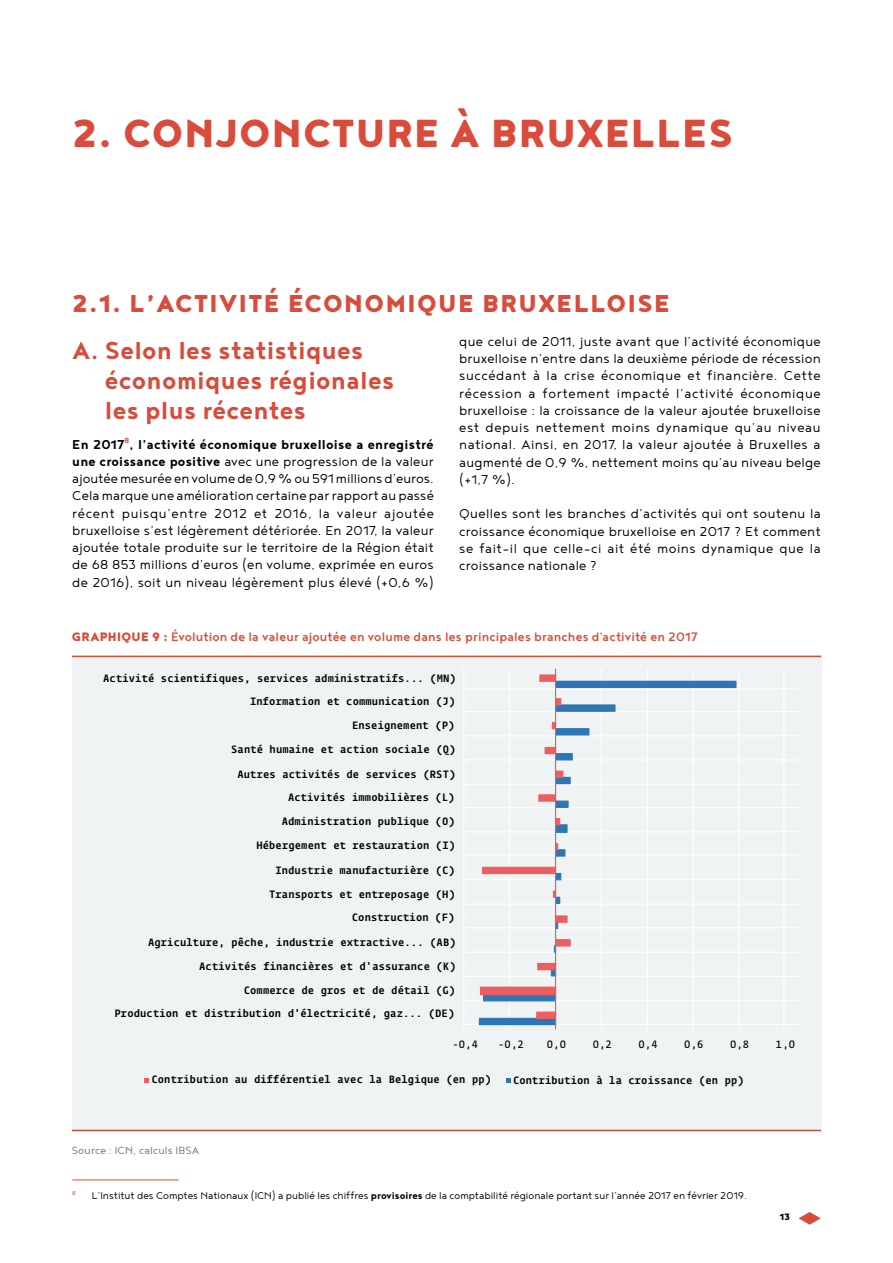
<style>
.page{position:relative;width:893px;height:1263px;background:#fff}
.page>*{position:absolute;margin:0;border:0;box-sizing:border-box;transform-origin:0 0}
.t1{font:900 48px "Noyh";letter-spacing:.025em;color:#d94b3a}
.t2{font:700 30px/30px "Noyh";letter-spacing:.01em;color:#d94b3a}
.t3{font:900 30px "Noyh";letter-spacing:.05em;color:#d94b3a}
.t4{font:300 15.75px/17.2px "Noyh";letter-spacing:.015em;color:#000;text-align:justify}
.t5{font:500 15px "Noyh";letter-spacing:.01em;color:#d94b3a}
.t6{font:12.75px "Noyh";letter-spacing:.01em;color:#878988}
.t7{font:300 12px "Noyh";color:#000}
.t8{font:900 11.25px "Noyh";color:#000}
.t9{font:500 10.5px "Fedra Mono Std";letter-spacing:.01em;color:#000}
.t10{font:600 10.5px "Fedra Mono Std";color:#000}
.t11{font:300 7.05px "Noyh";color:#d94b3a}
.s1{font-weight:700}
.s2{font-weight:900}
</style>
<div class="page">
<svg style="left:799px;top:1212px;width:22px;height:13px"></svg>
<hr style="left:72px;top:1179px;width:107px;height:1px;background:#d94b3a">
<div style="left:72px;top:656px;width:749px;height:474px;background:#eff3f3"></div>
<hr style="left:72px;top:1130px;width:749px;height:1px;background:#d94b3a">
<hr style="left:72px;top:656px;width:749px;height:1px;background:#d94b3a">
<hr style="left:463px;top:669px;width:1px;height:360px;background:#fff">
<hr style="left:509px;top:669px;width:1px;height:360px;background:#fff">
<hr style="left:601px;top:669px;width:1px;height:360px;background:#fff">
<hr style="left:647px;top:669px;width:1px;height:360px;background:#fff">
<hr style="left:693px;top:669px;width:1px;height:360px;background:#fff">
<hr style="left:738px;top:669px;width:2px;height:360px;background:#fff">
<hr style="left:783px;top:669px;width:1px;height:360px;background:#fff">
<hr style="left:463px;top:688px;width:336px;height:1px;background:#fff">
<hr style="left:463px;top:711px;width:336px;height:1px;background:#fff">
<hr style="left:463px;top:735px;width:336px;height:1px;background:#fff">
<hr style="left:463px;top:759px;width:336px;height:1px;background:#fff">
<hr style="left:463px;top:784px;width:336px;height:1px;background:#fff">
<hr style="left:463px;top:807px;width:336px;height:1px;background:#fff">
<hr style="left:463px;top:831px;width:336px;height:1px;background:#fff">
<hr style="left:463px;top:854px;width:336px;height:2px;background:#fff">
<hr style="left:463px;top:903px;width:336px;height:2px;background:#fff">
<hr style="left:463px;top:879px;width:336px;height:1px;background:#fff">
<hr style="left:463px;top:927px;width:336px;height:1px;background:#fff">
<hr style="left:463px;top:951px;width:336px;height:2px;background:#fff">
<hr style="left:463px;top:976px;width:336px;height:1px;background:#fff">
<hr style="left:463px;top:1000px;width:336px;height:1px;background:#fff">
<hr style="left:463px;top:1024px;width:336px;height:1px;background:#fff">
<svg style="left:479px;top:681px;width:257px;height:343px"></svg>
<svg style="left:479px;top:674px;width:92px;height:345px"></svg>
<hr style="left:555px;top:669px;width:1px;height:360px;background:#ec5a58">
<svg style="left:145px;top:1078px;width:4px;height:5px"></svg>
<svg style="left:506px;top:1078px;width:4px;height:5px"></svg>
<h1 class="t1" style="left:72px;top:104px;width:662px">2. CONJONCTURE À BRUXELLES</h1>
<h2 class="t3" style="left:72px;top:285px;width:599px">2.1. L’ACTIVITÉ ÉCONOMIQUE BRUXELLOISE</h2>
<h2 class="t2" style="left:105px;top:334px;width:291px;text-indent:-33px">A. Selon les statistiques économiques régionales les plus récentes</h2>
<p class="t4" style="left:72px;top:435px;width:363px"><span class="s1">En 2017</span><sup>8</sup><span class="s1">, l’activité économique bruxelloise a enregistré une croissance positive</span> avec une progression de la valeur ajoutée mesurée en volume de 0,9 % ou 591 millions d’euros.<br>Cela marque une amélioration certaine par rapport au passé récent puisqu’entre 2012 et 2016, la valeur ajoutée bruxelloise s’est légèrement détériorée. En 2017, la valeur ajoutée totale produite sur le territoire de la Région était de 68 853 millions d’euros (en volume, exprimée en euros de 2016), soit un niveau légèrement plus élevé (+0,6 %)</p>
<p class="t4" style="left:459px;top:332px;width:363px">que celui de 2011, juste avant que l’activité économique bruxelloise n’entre dans la deuxième période de récession succédant à la crise économique et financière. Cette récession a fortement impacté l’activité économique bruxelloise : la croissance de la valeur ajoutée bruxelloise est depuis nettement moins dynamique qu’au niveau national. Ainsi, en 2017, la valeur ajoutée à Bruxelles a augmenté de 0,9 %, nettement moins qu’au niveau belge (+1,7 %).</p>
<p class="t4" style="left:459px;top:505px;width:363px">Quelles sont les branches d’activités qui ont soutenu la croissance économique bruxelloise en 2017 ? Et comment se fait-il que celle-ci ait été moins dynamique que la croissance nationale ?</p>
<p class="t5" style="left:72px;top:628px;width:628px"><span class="s2">GRAPHIQUE 9 :</span> Évolution de la valeur ajoutée en volume dans les principales branches d’activité en 2017</p>
<p class="t9" style="left:103px;top:671px;width:354px">Activité scientifiques, services administratifs... (MN)</p>
<p class="t9" style="left:250px;top:695px;width:207px">Information et communication (J)</p>
<p class="t9" style="left:352px;top:719px;width:104px">Enseignement (P)</p>
<p class="t9" style="left:231px;top:742px;width:226px">Santé humaine et action sociale (Q)</p>
<p class="t9" style="left:237px;top:767px;width:219px">Autres activités de services (RST)</p>
<p class="t9" style="left:288px;top:791px;width:168px">Activités immobilières (L)</p>
<p class="t9" style="left:282px;top:815px;width:175px">Administration publique (O)</p>
<p class="t9" style="left:256px;top:838px;width:200px">Hébergement et restauration (I)</p>
<p class="t9" style="left:275px;top:863px;width:181px">Industrie manufacturière (C)</p>
<p class="t9" style="left:269px;top:887px;width:187px">Transports et entreposage (H)</p>
<p class="t9" style="left:352px;top:911px;width:104px">Construction (F)</p>
<p class="t9" style="left:148px;top:936px;width:309px">Agriculture, pêche, industrie extractive... (AB)</p>
<p class="t9" style="left:199px;top:959px;width:258px">Activités financières et d'assurance (K)</p>
<p class="t9" style="left:244px;top:983px;width:213px">Commerce de gros et de détail (G)</p>
<p class="t9" style="left:115px;top:1007px;width:341px">Production et distribution d'électricité, gaz... (DE)</p>
<p class="t10" style="left:452px;top:1037px;width:27px">-0,4</p>
<p class="t10" style="left:498px;top:1037px;width:27px">-0,2</p>
<p class="t10" style="left:547px;top:1037px;width:21px">0,0</p>
<p class="t10" style="left:593px;top:1037px;width:21px">0,2</p>
<p class="t10" style="left:638px;top:1037px;width:21px">0,4</p>
<p class="t10" style="left:684px;top:1037px;width:21px">0,6</p>
<p class="t10" style="left:730px;top:1037px;width:21px">0,8</p>
<p class="t10" style="left:776px;top:1037px;width:21px">1,0</p>
<p class="t9" style="left:151px;top:1073px;width:341px">Contribution au différentiel avec la Belgique (en pp)</p>
<p class="t9" style="left:513px;top:1073px;width:232px">Contribution à la croissance (en pp)</p>
<p class="t6" style="left:72px;top:1143px;width:129px">Source : ICN, calculs IBSA</p>
<p class="t11" style="left:72px;top:1189px;width:5px">8</p>
<p class="t7" style="left:92px;top:1189px;width:657px">L’Institut des Comptes Nationaux (ICN) a publié les chiffres <span class="s1">provisoires</span> de la comptabilité régionale portant sur l’année 2017 en février 2019.</p>
<p class="t8" style="left:780px;top:1210px;width:12px">13</p>
</div>
